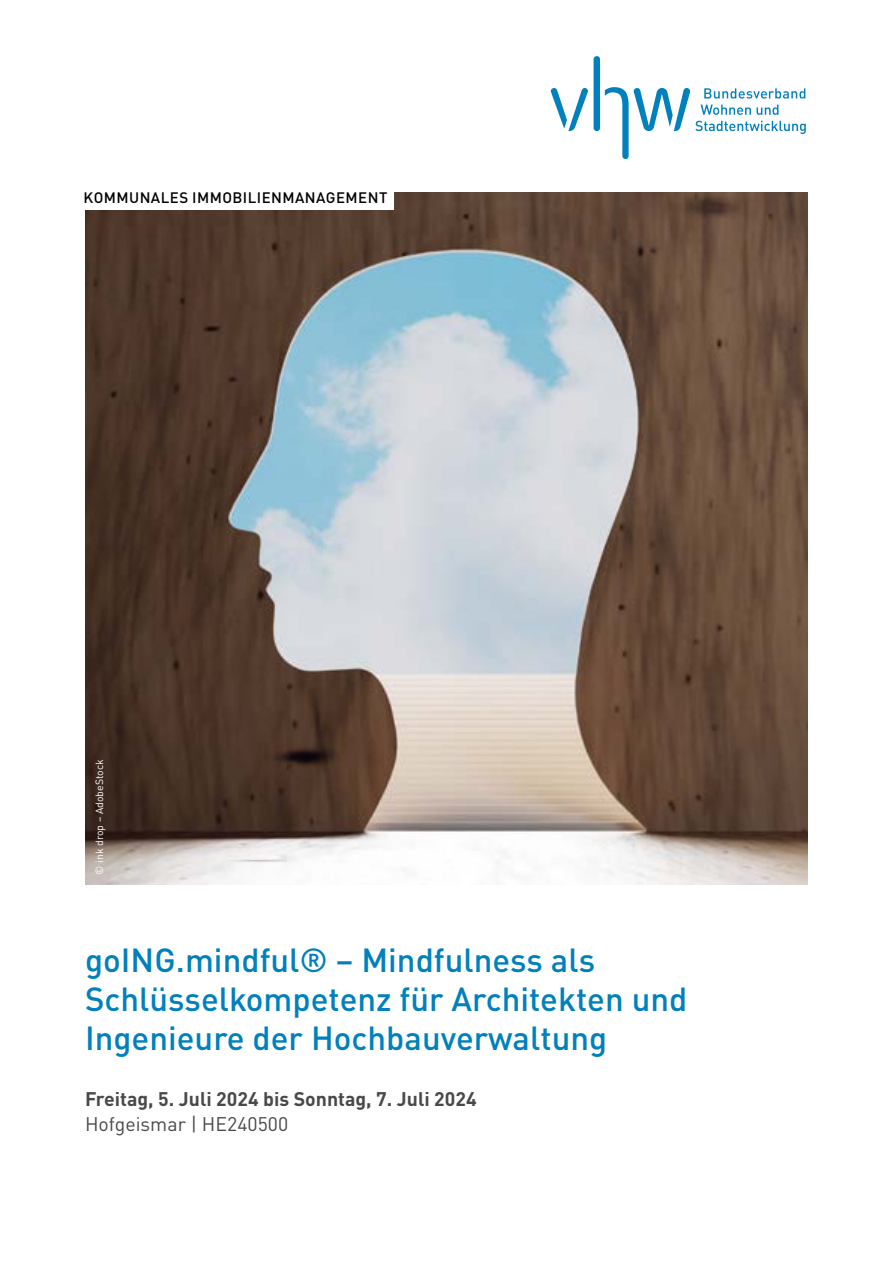
<style>
.page{position:relative;width:893px;height:1263px;background:#fff}
.page>*{position:absolute;margin:0;border:0;box-sizing:border-box;transform-origin:0 0}
.t1{font:500 33px/39px "DIN Pro";color:#0080bc}
.t2{font:700 19.5px "DIN Pro";color:#494948}
.t3{font:19.5px "DIN Pro";color:#494948}
.t4{font:500 15px "DIN Pro";letter-spacing:.03em;color:#000}
.t5{font:10.5px "DIN Pro";color:#fff}
</style>
<div class="page">
<svg style="left:551px;top:56px;width:255px;height:103px"></svg>
<img style="left:85px;top:192px;width:723px;height:693px">
<div style="left:83px;top:192px;width:311px;height:17px;background:#fff"></div>
<p class="t4" style="left:83px;top:185px;width:305px">KOMMUNALES IMMOBILIENMANAGEMENT</p>
<p class="t5" style="left:91px;top:874px;width:117px;rotate:-90deg">© ink drop – AdobeStock</p>
<p class="t1" style="left:85px;top:937px;width:604px">goING.mindful® – Mindfulness als<br>Schlüsselkompetenz für Architekten und<br>Ingenieure der Hochbauverwaltung</p>
<p class="t2" style="left:85px;top:1082px;width:393px">Freitag, 5. Juli 2024 bis Sonntag, 7. Juli 2024</p>
<p class="t3" style="left:85px;top:1109px;width:205px">Hofgeismar | HE240500</p>
</div>
